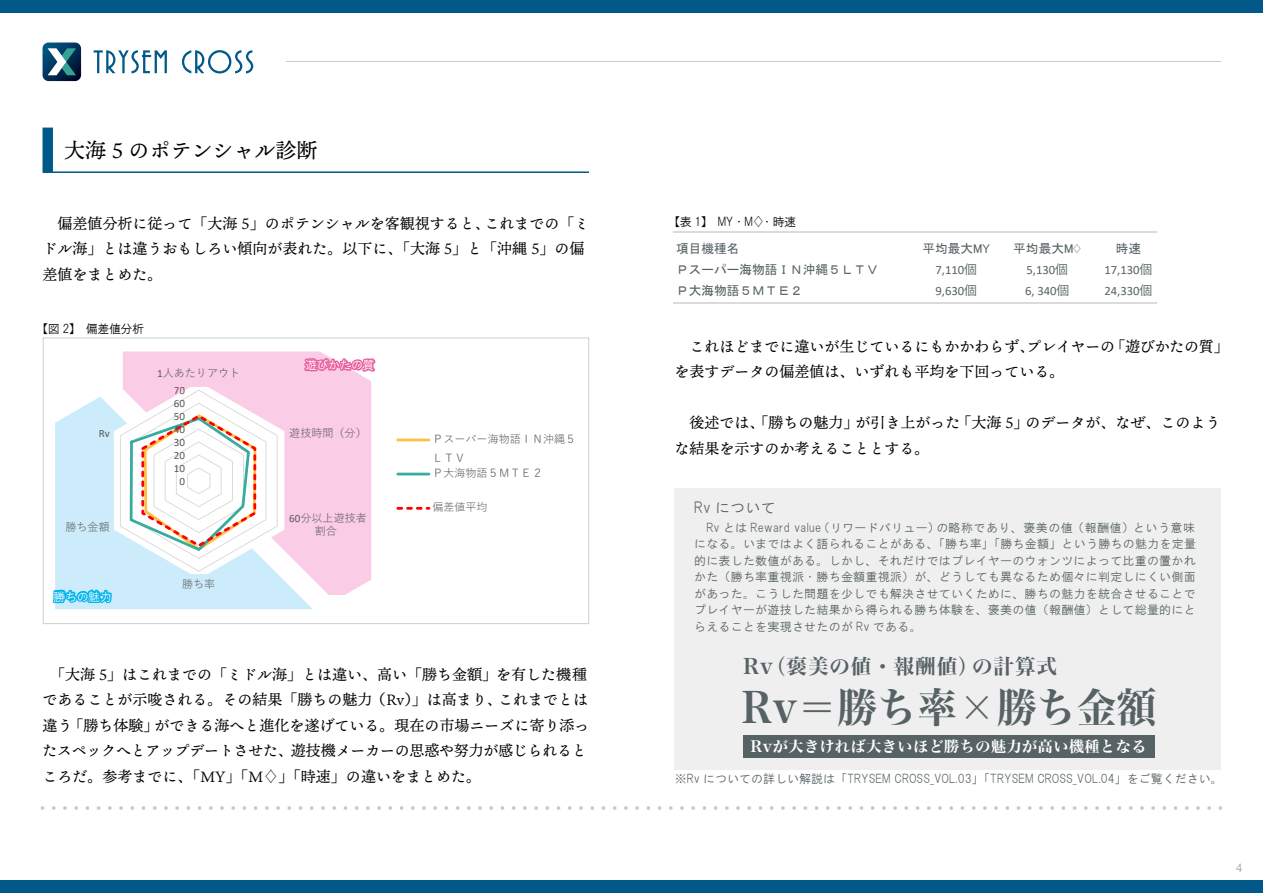
<style>
.page{position:relative;width:1263px;height:893px;background:#fff}
.page>*{position:absolute;margin:0;border:0;box-sizing:border-box;transform-origin:0 0}
.t1{font:41.1px "Hiragino Min W7 90 msp RKSJ H";letter-spacing:.02em;color:#576264;scale:.95 1}
.t2{font:21px "Ten Mincho Text";color:#000}
.t3{font:20.55px "Hiragino Min W7 90 msp RKSJ H";letter-spacing:.045em;color:#576264}
.t4{font:15px/25.5px "Ten Mincho Text";color:#000}
.t5{font:15px "Hiragino Min W7 90 msp RKSJ H";letter-spacing:.04em;color:#fff}
.t6{font:15px "HGS Gothic M";letter-spacing:.02em;color:#576264}
.t7{font:12.75px/20.7px "Calibri";letter-spacing:-.005em;color:#586365}
.t8{font:12.75px/20.7px "MS Gothic";color:#586365}
.t9{font:12.75px "MS P Gothic";color:#586365}
.t10{font:12px/16.5px "HGS Gothic M";color:#576264;text-align:justify}
.t11{font:12px "HGS Gothic M";letter-spacing:-.04em;color:#000}
.t12{font:12px "HGS Gothic M";letter-spacing:-.04em;color:#fff}
.t13{font:12px "Ten Mincho Text";color:#9fa0a0}
.t14{font:11.1px/18.6px "Yu Gothic";color:#595959}
.t15{font:11.1px "Calibri";color:#595959}
.t16{font:11.1px "Calibri";color:#754761}
.s1{font-family:"Calibri"}
.s2{font-family:"Koz Go Pr 6 N"}
</style>
<div class="page">
<div style="left:0;top:0;width:1263px;height:13px;background:#005989"></div>
<div style="left:0;top:880px;width:1263px;height:13px;background:#005989"></div>
<svg style="left:94px;top:50px;width:73px;height:23px"></svg>
<svg style="left:182px;top:50px;width:71px;height:23px"></svg>
<svg style="left:43px;top:43px;width:38px;height:38px"></svg>
<svg style="left:41px;top:806px;width:3px;height:4px"></svg>
<svg style="left:52px;top:806px;width:1159px;height:4px"></svg>
<svg style="left:1218px;top:806px;width:4px;height:4px"></svg>
<hr style="left:286px;top:61px;width:934px;height:1px;background:#c9caca">
<svg style="left:43px;top:128px;width:546px;height:45px"></svg>
<svg style="left:43px;top:337px;width:546px;height:287px"></svg>
<hr style="left:674px;top:231px;width:483px;height:1px;background:#dbdbdb">
<hr style="left:674px;top:302px;width:483px;height:2px;background:#dbdbdb">
<div style="left:675px;top:488px;width:546px;height:281px;background:#efefef"></div>
<div style="left:743px;top:735px;width:411px;height:22px;background:#576264"></div>
<svg style="left:55px;top:397px;width:258px;height:212px;background:#d1edfb"></svg>
<svg style="left:123px;top:351px;width:248px;height:244px;background:#f3d4ea"></svg>
<svg style="left:120px;top:387px;width:158px;height:185px"></svg>
<svg style="left:301px;top:349px;width:77px;height:86px"></svg>
<svg style="left:50px;top:575px;width:64px;height:49px"></svg>
<h2 class="t2" style="left:64px;top:139px;width:255px">大海 5 のポテンシャル診断</h2>
<p class="t4" style="left:43px;top:211px;width:548px;text-indent:15px">偏差値分析に従って「大海 5」のポテンシャルを客観視すると、これまでの「ミドル海」とは違うおもしろい傾向が表れた。以下に、「大海 5」と「沖縄 5」の偏差値をまとめた。</p>
<p class="t11" style="left:36px;top:322px;width:109px">【図 2】　偏差値分析</p>
<p class="t15" style="left:99px;top:425px;width:13px">Rv</p>
<p class="t14" style="left:157px;top:362px;width:85px"><span class="s1">1</span>人あたりアウト</p>
<p class="t16" style="left:174px;top:383px;width:13px">70</p>
<p class="t15" style="left:174px;top:396px;width:13px">60</p>
<p class="t15" style="left:174px;top:408px;width:13px">50</p>
<p class="t15" style="left:174px;top:421px;width:13px">40</p>
<p class="t15" style="left:174px;top:434px;width:13px">30</p>
<p class="t15" style="left:174px;top:447px;width:13px">20</p>
<p class="t15" style="left:174px;top:460px;width:13px">10</p>
<p class="t15" style="left:179px;top:473px;width:7px">0</p>
<p class="t14" style="left:65px;top:516px;width:46px">勝ち金額</p>
<p class="t12" style="left:54px;top:590px;width:60px">勝ちの魅力</p>
<p class="t14" style="left:182px;top:573px;width:35px">勝ち率</p>
<p class="t12" style="left:305px;top:359px;width:71px">遊びかたの質</p>
<p class="t14" style="left:289px;top:422px;width:79px">遊技時間（分）</p>
<p class="t14" style="left:289px;top:510px;width:79px;line-height:13.4px;text-align:center"><span class="s1">60</span>分以上遊技者割合</p>
<p class="t14" style="left:432px;top:428px;width:145px">Ｐスーパー海物語ＩＮ沖縄５<br>ＬＴＶ</p>
<p class="t14" style="left:432px;top:462px;width:112px">Ｐ大海物語５ＭＴＥ２</p>
<p class="t14" style="left:432px;top:497px;width:57px">偏差値平均</p>
<p class="t4" style="left:43px;top:662px;width:548px;text-indent:8px">「大海 5」はこれまでの「ミドル海」とは違い、高い「勝ち金額」を有した機種であることが示唆される。その結果「勝ちの魅力（Rv）」は高まり、これまでとは違う「勝ち体験」ができる海へと進化を遂げている。現在の市場ニーズに寄り添ったスペックへとアップデートさせた、遊技機メーカーの思惑や努力が感じられるところだ。参考までに、「MY」「M♢」「時速」の違いをまとめた。</p>
<p class="t11" style="left:668px;top:216px;width:129px">【表 1】　MY・M<span class="s2">♢</span>・時速</p>
<p class="t9" style="left:676px;top:242px;width:65px">項目機種名</p>
<p class="t8" style="left:676px;top:259px;width:204px">Ｐスーパー海物語ＩＮ沖縄５ＬＴＶ<br>Ｐ大海物語５ＭＴＥ２</p>
<p class="t9" style="left:922px;top:242px;width:69px">平均最大MY</p>
<p class="t7" style="left:935px;top:259px;width:43px">7,110<span class="s2">個<br></span>9,630<span class="s2">個</span></p>
<p class="t9" style="left:1013px;top:242px;width:69px">平均最大M♢</p>
<p class="t7" style="left:1025px;top:259px;width:46px">5,130<span class="s2">個<br></span>6, 340<span class="s2">個</span></p>
<p class="t9" style="left:1116px;top:242px;width:27px">時速</p>
<p class="t7" style="left:1104px;top:259px;width:49px">17,130<span class="s2">個<br></span>24,330<span class="s2">個</span></p>
<p class="t4" style="left:674px;top:334px;width:556px;text-indent:15px">これほどまでに違いが生じているにもかかわらず、プレイヤーの「遊びかたの質」を表すデータの偏差値は、いずれも平均を下回っている。</p>
<p class="t4" style="left:674px;top:410px;width:548px">　後述では、「勝ちの魅力」が引き上がった「大海 5」のデータが、なぜ、このような結果を示すのか考えることとする。</p>
<p class="t6" style="left:694px;top:500px;width:83px">Rv について</p>
<p class="t10" style="left:694px;top:519px;width:503px">　Rv とは Reward value（リワードバリュー）の略称であり、褒美の値（報酬値）という意味になる。いまではよく語られることがある、「勝ち率」「勝ち金額」という勝ちの魅力を定量的に表した数値がある。しかし、それだけではプレイヤーのウォンツによって比重の置かれかた（勝ち率重視派・勝ち金額重視派）が、どうしても異なるため個々に判定しにくい側面があった。こうした問題を少しでも解決させていくために、勝ちの魅力を統合させることでプレイヤーが遊技した結果から得られる勝ち体験を、褒美の値（報酬値）として総量的にとらえることを実現させたのが Rv である。</p>
<h3 class="t3" style="left:743px;top:656px;width:315px">Rv（褒美の値・報酬値）の計算式</h3>
<h1 class="t1" style="left:741px;top:687px;width:438px">Rv＝勝ち率×勝ち金額</h1>
<p class="t5" style="left:750px;top:739px;width:397px">Rvが大きければ大きいほど勝ちの魅力が高い機種となる</p>
<p class="t10" style="left:675px;top:771px;width:549px">※Rv についての詳しい解説は「TRYSEM CROSS_VOL.03」「TRYSEM CROSS_VOL.04」をご覧ください。</p>
<p class="t13" style="left:1233px;top:861px;width:13px">４</p>
</div>
